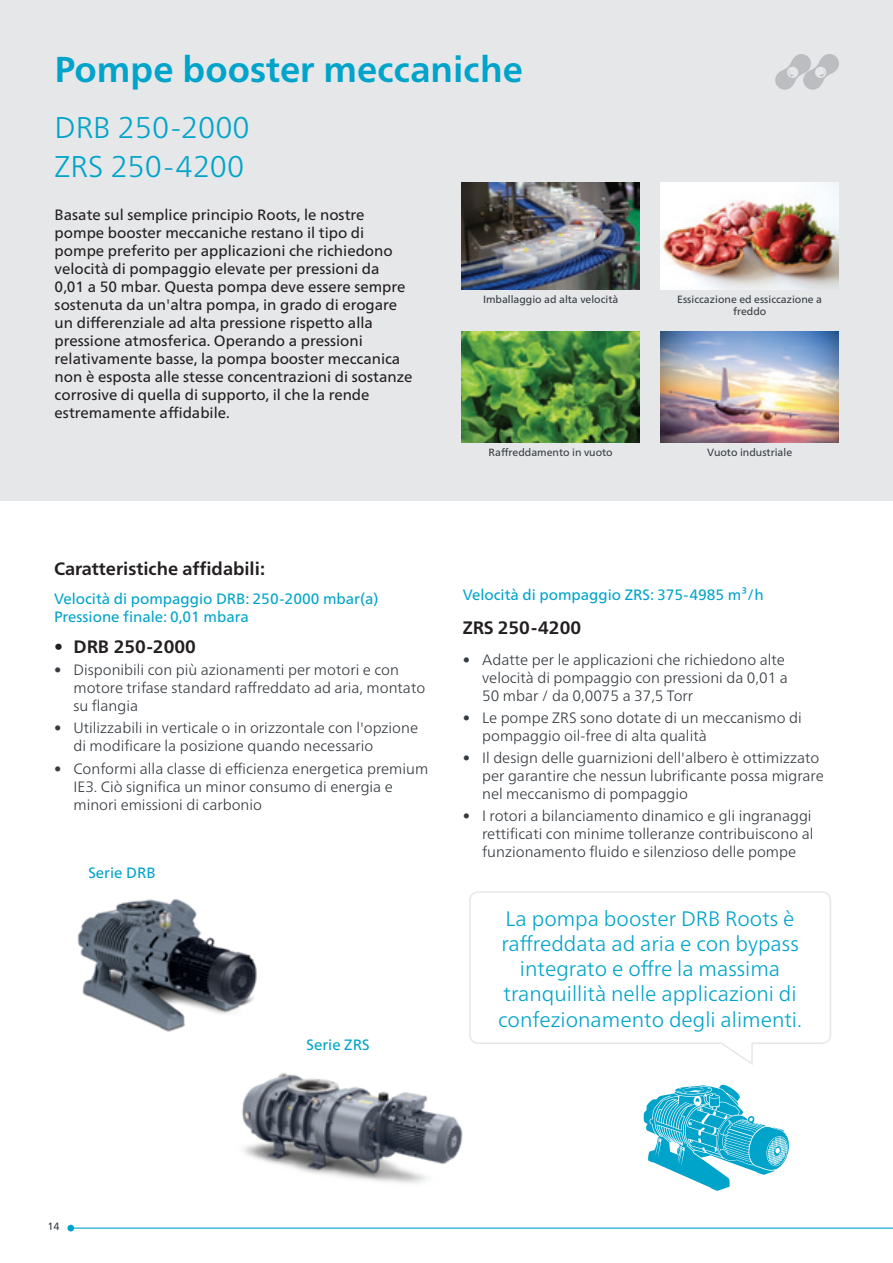
<style>
.page{position:relative;width:893px;height:1263px;background:#fff}
.page>*{position:absolute;margin:0;border:0;box-sizing:border-box;transform-origin:0 0}
.t1{font:700 36px "Neue Frutiger World";color:#00a4ca}
.t2{font:300 30px/39px "Neue Frutiger World";color:#00a4ca}
.t3{font:300 21px/25.2px "Neue Frutiger World";color:#00a4ca;text-align:center}
.t4{font:700 18px "Neue Frutiger World";color:#231f20}
.t5{font:300 15px/18px "Neue Frutiger World";color:#353b40}
.t6{font:15px/18px "Neue Frutiger World";color:#231f20}
.t7{font:15px "Neue Frutiger World";color:#00a4ca}
.t8{font:10.5px/12.6px "Neue Frutiger World";color:#353b40;text-align:center}
</style>
<div class="page">
<div style="left:0;top:0;width:893px;height:500px;background:#e6e7e9"></div>
<img style="left:461px;top:183px;width:179px;height:106px">
<img style="left:661px;top:183px;width:177px;height:106px">
<img style="left:461px;top:332px;width:179px;height:110px">
<img style="left:661px;top:332px;width:178px;height:110px">
<svg style="left:775px;top:54px;width:64px;height:36px"></svg>
<img style="left:77px;top:899px;width:180px;height:133px">
<svg style="left:644px;top:1084px;width:145px;height:107px"></svg>
<svg style="left:469px;top:891px;width:362px;height:174px"></svg>
<img style="left:242px;top:1072px;width:221px;height:112px">
<hr style="left:71px;top:1227px;width:822px;height:2px;background:#00a4ca">
<div style="left:67px;top:1225px;width:7px;height:6px;background:#00a4ca;border-radius:50%"></div>
<h1 class="t1" style="left:55px;top:38px;width:470px">Pompe booster meccaniche</h1>
<h2 class="t2" style="left:55px;top:108px;width:197px">DRB 250-2000<br>ZRS 250-4200</h2>
<p class="t6" style="left:55px;top:206px;width:359px">Basate sul semplice principio Roots, le nostre pompe booster meccaniche restano il tipo di pompe preferito per applicazioni che richiedono velocità di pompaggio elevate per pressioni da 0,01 a 50 mbar. Questa pompa deve essere sempre sostenuta da un'altra pompa, in grado di erogare un differenziale ad alta pressione rispetto alla pressione atmosferica. Operando a pressioni relativamente basse, la pompa booster meccanica non è esposta alle stesse concentrazioni di sostanze corrosive di quella di supporto, il che la rende estremamente affidabile.</p>
<p class="t4" style="left:54px;top:553px;width:213px">Caratteristiche affidabili:</p>
<p class="t8" style="left:483px;top:294px;width:137px">Imballaggio ad alta velocità</p>
<p class="t8" style="left:677px;top:293px;width:147px">Essiccazione ed essiccazione a freddo</p>
<p class="t8" style="left:489px;top:447px;width:126px">Raffreddamento in vuoto</p>
<p class="t8" style="left:707px;top:447px;width:86px">Vuoto industriale</p>
<p class="t7" style="left:54px;top:587px;width:326px">Velocità di pompaggio DRB: 250-2000 mbar(a)</p>
<p class="t7" style="left:463px;top:582px;width:302px">Velocità di pompaggio ZRS: 375-4985 m³/h</p>
<p class="t7" style="left:54px;top:605px;width:196px">Pressione finale: 0,01 mbara</p>
<p class="t4" style="left:463px;top:612px;width:120px">ZRS 250-4200</p>
<p class="t5" style="left:482px;top:650px;width:307px;text-indent:-20px">• Adatte per le applicazioni che richiedono alte velocità di pompaggio con pressioni da 0,01 a<br>50 mbar / da 0,0075 a 37,5 Torr</p>
<p class="t5" style="left:482px;top:709px;width:321px;text-indent:-20px">• Le pompe ZRS sono dotate di un meccanismo di pompaggio oil-free di alta qualità</p>
<p class="t5" style="left:482px;top:749px;width:343px;text-indent:-20px">• Il design delle guarnizioni dell'albero è ottimizzato per garantire che nessun lubrificante possa migrare nel meccanismo di pompaggio</p>
<p class="t5" style="left:482px;top:807px;width:333px;text-indent:-20px">• I rotori a bilanciamento dinamico e gli ingranaggi rettificati con minime tolleranze contribuiscono al funzionamento fluido e silenzioso delle pompe</p>
<p class="t4" style="left:54px;top:631px;width:143px">• DRB 250-2000</p>
<p class="t5" style="left:74px;top:661px;width:353px;text-indent:-20px">• Disponibili con più azionamenti per motori e con motore trifase standard raffreddato ad aria, montato su flangia</p>
<p class="t5" style="left:74px;top:719px;width:346px;text-indent:-20px">• Utilizzabili in verticale o in orizzontale con l'opzione di modificare la posizione quando necessario</p>
<p class="t5" style="left:74px;top:759px;width:356px;text-indent:-20px">• Conformi alla classe di efficienza energetica premium<br>IE3. Ciò significa un minor consumo di energia e minori emissioni di carbonio</p>
<p class="t7" style="left:88px;top:861px;width:69px">Serie DRB</p>
<p class="t8" style="left:47px;top:1220px;width:14px">14</p>
<p class="t7" style="left:306px;top:1033px;width:65px">Serie ZRS</p>
<h3 class="t3" style="left:498px;top:906px;width:305px">La pompa booster DRB Roots è raffreddata ad aria e con bypass integrato e offre la massima tranquillità nelle applicazioni di confezionamento degli alimenti.</h3>
</div>
